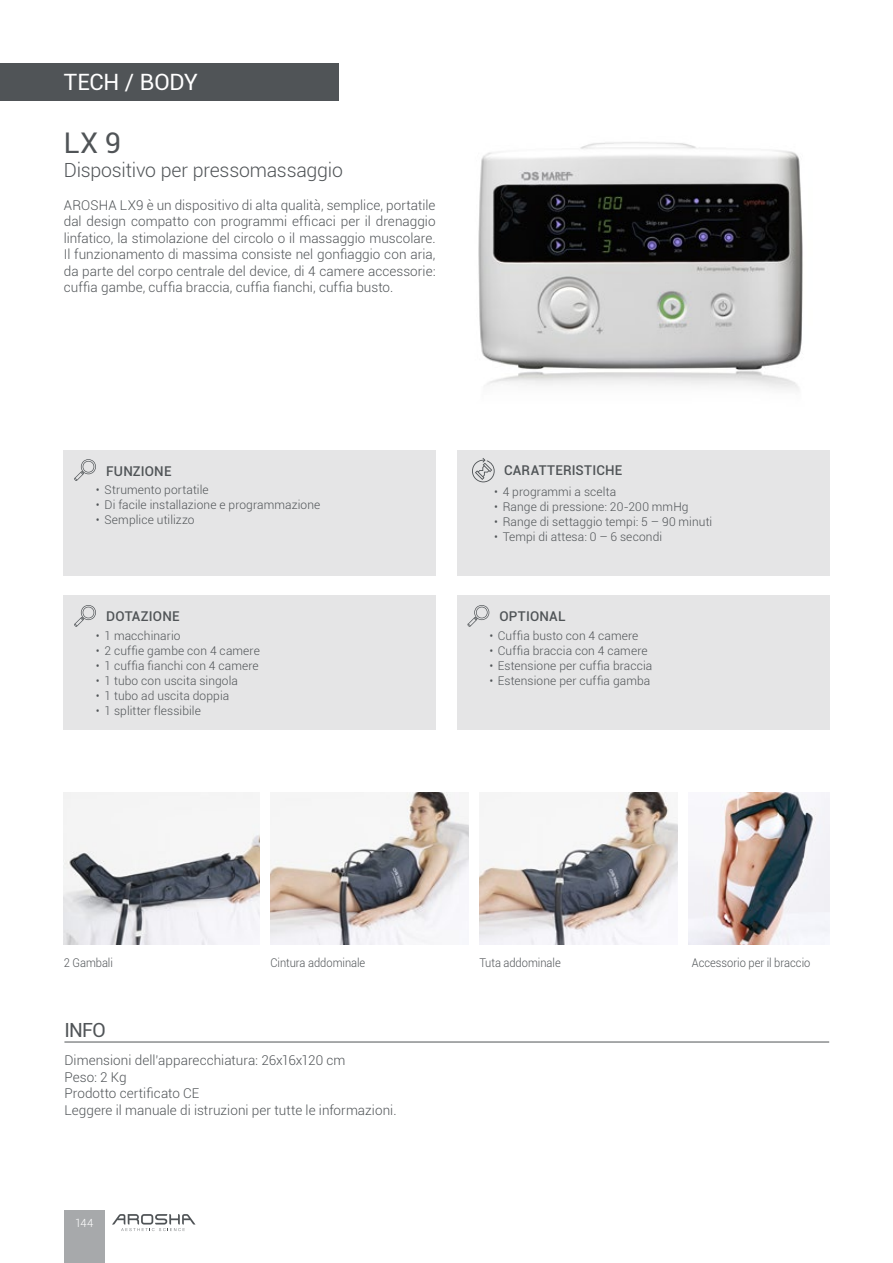
<style>
.page{position:relative;width:893px;height:1263px;background:#fff}
.page>*{position:absolute;margin:0;border:0;box-sizing:border-box;transform-origin:0 0}
.t1{font:28.5px "Roboto";color:#505457}
.t2{font:22.5px "Roboto";letter-spacing:-.005em;color:#fff}
.t3{font:300 19.5px "Roboto";letter-spacing:-.01em;color:#505457}
.t4{font:19.5px "Roboto";color:#505457}
.t5{font:300 13.5px/16.5px "Roboto";letter-spacing:.005em;color:#505457;text-align:justify}
.t6{font:500 13.5px "Roboto";letter-spacing:.01em;color:#505457}
.t7{font:300 12px "Roboto";letter-spacing:.01em;color:#505457}
.t8{font:300 12px "Roboto";letter-spacing:.01em;color:#505457;scale:.93 1}
.t9{font:300 11.25px "Roboto";color:#fff}
</style>
<div class="page">
<div style="left:457px;top:450px;width:372px;height:126px;background:#e5e5e6"></div>
<svg style="left:472px;top:458px;width:23px;height:24px"></svg>
<hr style="left:64px;top:1042px;width:765px;height:1px;background:#505457">
<div style="left:64px;top:450px;width:372px;height:126px;background:#e5e5e6"></div>
<svg style="left:74px;top:459px;width:22px;height:22px"></svg>
<div style="left:64px;top:596px;width:372px;height:134px;background:#e5e5e6"></div>
<div style="left:457px;top:596px;width:372px;height:134px;background:#e5e5e6"></div>
<svg style="left:74px;top:605px;width:22px;height:22px"></svg>
<svg style="left:467px;top:605px;width:22px;height:22px"></svg>
<div style="left:0;top:63px;width:338px;height:38px;background:#505457"></div>
<img style="left:478px;top:142px;width:325px;height:248px">
<img style="left:270px;top:792px;width:198px;height:152px">
<img style="left:688px;top:792px;width:141px;height:152px">
<img style="left:479px;top:792px;width:198px;height:152px">
<img style="left:64px;top:792px;width:196px;height:152px">
<svg style="left:112px;top:1214px;width:84px;height:17px"></svg>
<div style="left:64px;top:1210px;width:41px;height:53px;background:#a7a9ab"></div>
<h2 class="t2" style="left:64px;top:66px;width:136px">TECH / BODY</h2>
<h1 class="t1" style="left:64px;top:122px;width:59px">LX 9</h1>
<h3 class="t3" style="left:64px;top:156px;width:281px">Dispositivo per pressomassaggio</h3>
<p class="t5" style="left:64px;top:196px;width:373px">AROSHA LX9 è un dispositivo di alta qualità, semplice, portatile dal design compatto con programmi efficaci per il drenaggio linfatico, la stimolazione del circolo o il massaggio muscolare.<br>Il funzionamento di massima consiste nel gonfiaggio con aria, da parte del corpo centrale del device, di 4 camere accessorie: cuffia gambe, cuffia braccia, cuffia fianchi, cuffia busto.</p>
<p class="t6" style="left:106px;top:461px;width:67px">FUNZIONE</p>
<p class="t7" style="left:96px;top:481px;width:114px">• Strumento portatile</p>
<p class="t7" style="left:96px;top:496px;width:226px">• Di facile installazione e programmazione</p>
<p class="t7" style="left:96px;top:511px;width:100px">• Semplice utilizzo</p>
<p class="t6" style="left:504px;top:461px;width:120px">CARATTERISTICHE</p>
<p class="t7" style="left:494px;top:483px;width:123px">• 4 programmi a scelta</p>
<p class="t7" style="left:494px;top:498px;width:196px">• Range di pressione: 20-200 mmHg</p>
<p class="t7" style="left:494px;top:513px;width:220px">• Range di settaggio tempi: 5 – 90 minuti</p>
<p class="t7" style="left:494px;top:528px;width:169px">• Tempi di attesa: 0 – 6 secondi</p>
<p class="t6" style="left:106px;top:607px;width:75px">DOTAZIONE</p>
<p class="t6" style="left:499px;top:607px;width:67px">OPTIONAL</p>
<p class="t7" style="left:96px;top:627px;width:86px">• 1 macchinario</p>
<p class="t7" style="left:96px;top:642px;width:165px">• 2 cuffie gambe con 4 camere</p>
<p class="t7" style="left:96px;top:657px;width:164px">• 1 cuffia fianchi con 4 camere</p>
<p class="t7" style="left:96px;top:672px;width:144px">• 1 tubo con uscita singola</p>
<p class="t7" style="left:96px;top:687px;width:135px">• 1 tubo ad uscita doppia</p>
<p class="t7" style="left:96px;top:702px;width:106px">• 1 splitter flessibile</p>
<p class="t7" style="left:489px;top:627px;width:151px">• Cuffia busto con 4 camere</p>
<p class="t7" style="left:489px;top:642px;width:160px">• Cuffia braccia con 4 camere</p>
<p class="t7" style="left:489px;top:657px;width:164px">• Estensione per cuffia braccia</p>
<p class="t7" style="left:489px;top:672px;width:162px">• Estensione per cuffia gamba</p>
<p class="t8" style="left:64px;top:955px;width:54px">2 Gambali</p>
<p class="t8" style="left:270px;top:955px;width:104px">Cintura addominale</p>
<p class="t8" style="left:479px;top:955px;width:89px">Tuta addominale</p>
<p class="t8" style="left:692px;top:955px;width:129px">Accessorio per il braccio</p>
<h3 class="t4" style="left:64px;top:1016px;width:43px">INFO</h3>
<p class="t5" style="left:64px;top:1052px;width:334px;text-align:left">Dimensioni dell’apparecchiatura: 26x16x120 cm<br>Peso: 2 Kg<br>Prodotto certificato CE<br>Leggere il manuale di istruzioni per tutte le informazioni.</p>
<p class="t9" style="left:75px;top:1215px;width:20px">144</p>
</div>
